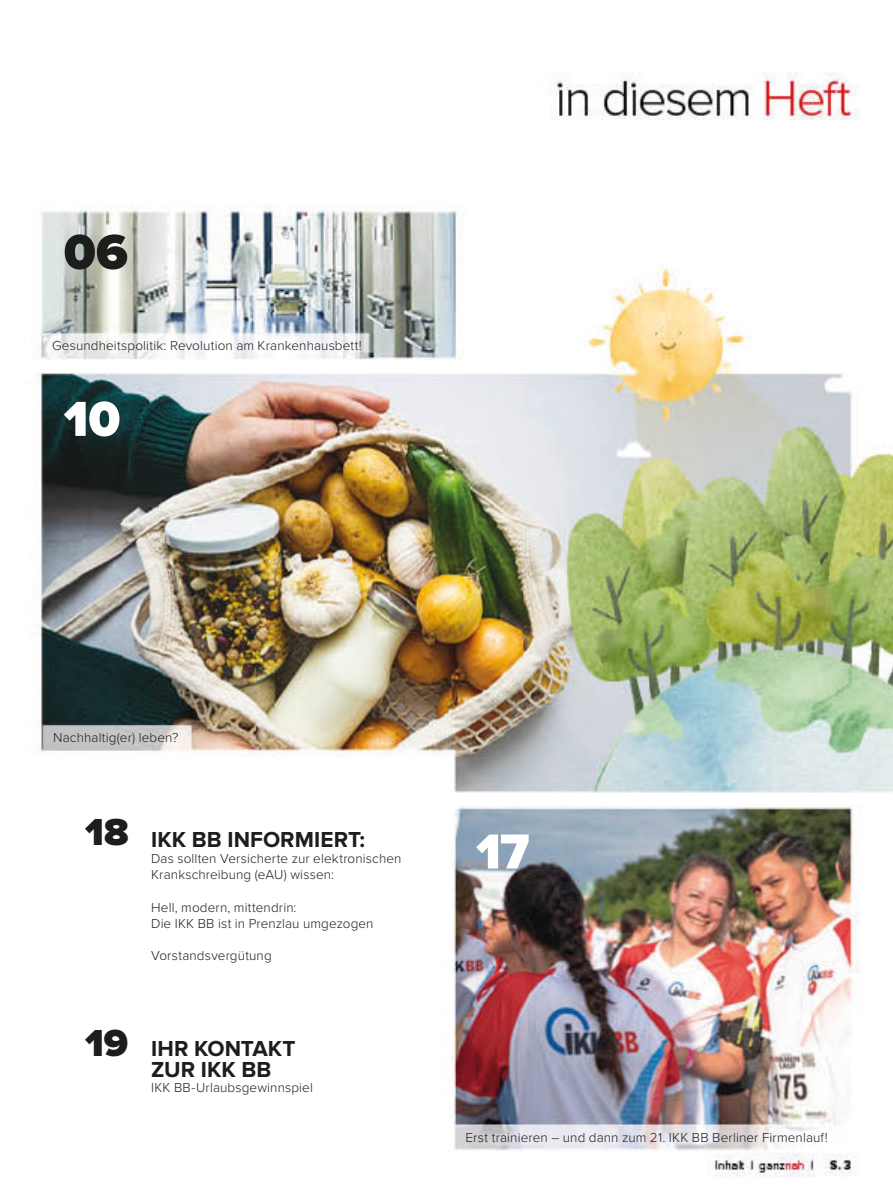
<style>
.page{position:relative;width:893px;height:1191px;background:#fff}
.page>*{position:absolute;margin:0;border:0;box-sizing:border-box;transform-origin:0 0}
.t1{font:900 51px "Proxima Nova";color:#fff}
.t2{font:900 51px "Proxima Nova";color:#1d1d1b}
.t3{font:900 39px "Proxima Nova";color:#1d1d1b}
.t4{font:700 22.5px/21px "Proxima Nova";letter-spacing:.005em;color:#1d1d1b}
.t5{font:300 13.5px/16.2px "Proxima Nova";letter-spacing:.01em;color:#1d1d1b}
</style>
<div class="page">
<img style="left:31px;top:72px;width:862px;height:1105px">
<h1 class="t2" style="left:64px;top:214px;width:66px">06</h1>
<p class="t5" style="left:52px;top:337px;width:311px">Gesundheitspolitik: Revolution am Krankenhausbett!</p>
<h1 class="t1" style="left:64px;top:381px;width:58px">10</h1>
<p class="t5" style="left:53px;top:728px;width:127px">Nachhaltig(er) leben?</p>
<h2 class="t3" style="left:85px;top:803px;width:45px">18</h2>
<h3 class="t4" style="left:151px;top:829px;width:215px">IKK BB INFORMIERT:</h3>
<p class="t5" style="left:151px;top:849px;width:252px">Das sollten Versicherte zur elektronischen<br>Krankschreibung (eAU) wissen:</p>
<p class="t5" style="left:151px;top:898px;width:224px">Hell, modern, mittendrin:<br>Die IKK BB ist in Prenzlau umgezogen</p>
<p class="t5" style="left:151px;top:947px;width:122px">Vorstandsvergütung</p>
<h2 class="t3" style="left:85px;top:1014px;width:45px">19</h2>
<h3 class="t4" style="left:151px;top:1038px;width:146px">IHR KONTAKT<br>ZUR IKK BB</h3>
<p class="t5" style="left:151px;top:1078px;width:163px">IKK BB-Urlaubsgewinnspiel</p>
<h1 class="t1" style="left:476px;top:813px;width:54px">17</h1>
<p class="t5" style="left:466px;top:1128px;width:364px">Erst trainieren – und dann zum 21. IKK BB Berliner Firmenlauf!</p>
</div>
